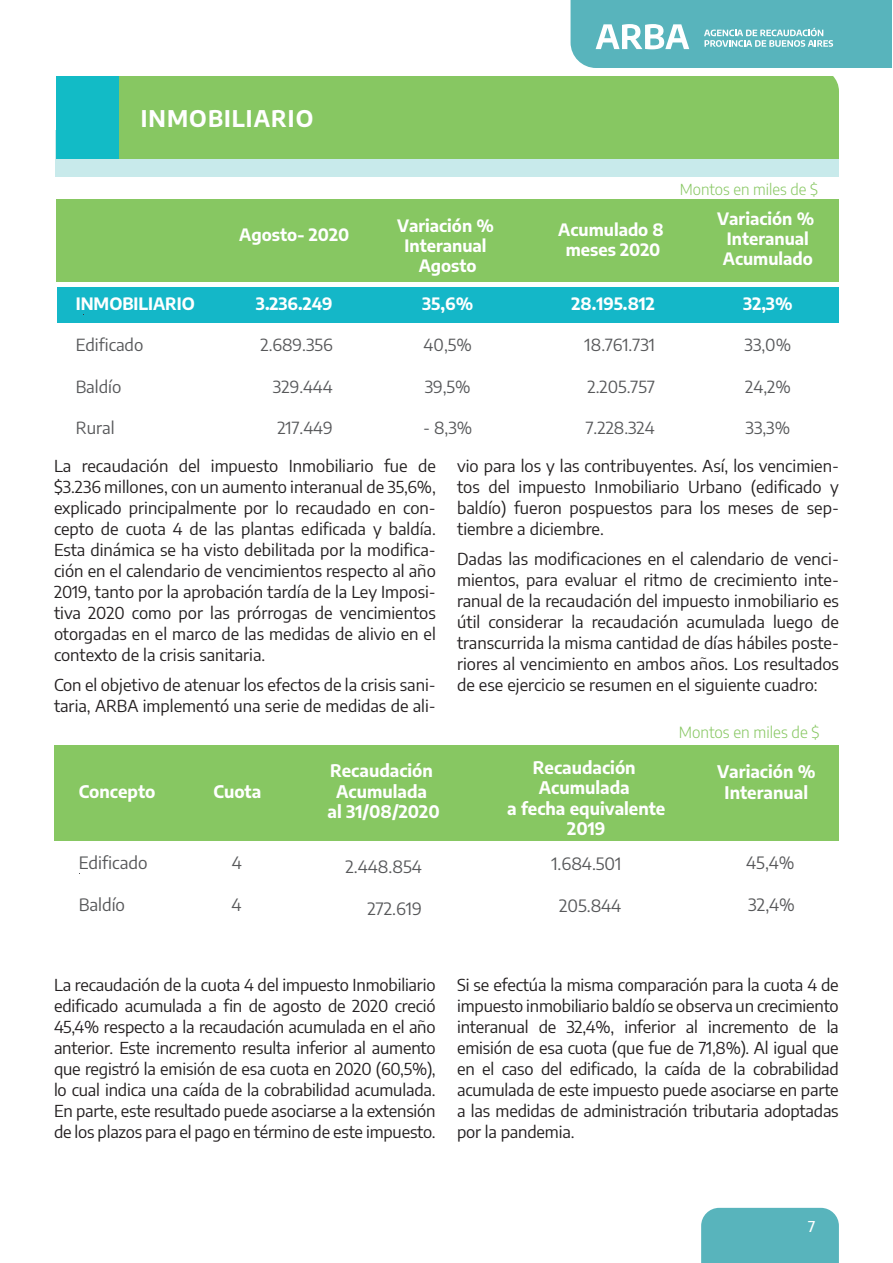
<style>
.page{position:relative;width:893px;height:1263px;background:#fff}
.page>*{position:absolute;margin:0;border:0;box-sizing:border-box;transform-origin:0 0}
.t1{font:700 22.5px "Encode Sans";letter-spacing:.05em;color:#fff}
.t2{font:700 17.1px/20.4px "Encode Sans";color:#fff;text-align:center}
.t3{font:17.1px "Encode Sans";color:#57585a}
.t4{font:700 16.8px/20.1px "Encode Sans";color:#fff;text-align:center}
.t5{font:16.8px "Encode Sans";color:#57585a}
.t6{font:16.5px/21px "Encode Sans";color:#231f20;text-align:justify}
.t7{font:300 15.45px "Encode Sans";color:#87c762}
.t8{font:300 15.15px "Encode Sans";color:#87c762}
.t9{font:500 15px "Encode Sans";color:#fff}
</style>
<div class="page">
<div style="left:701px;top:1208px;width:138px;height:55px;background:#58b4bc"></div>
<svg style="left:571px;top:0;width:321px;height:68px;background:#68bbc2"></svg>
<div style="left:56px;top:130px;width:783px;height:46px;background:#c8eaeb"></div>
<div style="left:118px;top:77px;width:721px;height:82px;background:#87c762"></div>
<div style="left:56px;top:77px;width:62px;height:82px;background:#12bbc6"></div>
<div style="left:57px;top:288px;width:781px;height:35px;background:#14b7c8"></div>
<div style="left:56px;top:199px;width:783px;height:83px;background:#87c762"></div>
<div style="left:54px;top:745px;width:785px;height:95px;background:#87c762"></div>
<p class="t1" style="left:141px;top:101px;width:174px">INMOBILIARIO</p>
<p class="t8" style="left:680px;top:179px;width:140px">Montos en miles de $</p>
<p class="t4" style="left:239px;top:224px;width:112px">Agosto- 2020</p>
<p class="t4" style="left:397px;top:214px;width:98px">Variación %<br>Interanual<br>Agosto</p>
<p class="t4" style="left:558px;top:218px;width:107px">Acumulado 8 meses 2020</p>
<p class="t4" style="left:717px;top:208px;width:98px">Variación %<br>Interanual<br>Acumulado</p>
<p class="t1" style="left:141px;top:218px;width:594px">AUTOMOTORES Y EMBARCACIONES DEPORTIVAS</p>
<p class="t4" style="left:76px;top:292px;width:121px">INMOBILIARIO</p>
<p class="t4" style="left:256px;top:292px;width:78px">3.236.249</p>
<p class="t4" style="left:422px;top:292px;width:53px">35,6%</p>
<p class="t4" style="left:572px;top:292px;width:85px">28.195.812</p>
<p class="t4" style="left:743px;top:292px;width:51px">32,3%</p>
<p class="t5" style="left:76px;top:333px;width:69px">Edificado</p>
<p class="t5" style="left:260px;top:333px;width:74px">2.689.356</p>
<p class="t5" style="left:424px;top:333px;width:50px">40,5%</p>
<p class="t5" style="left:585px;top:333px;width:72px">18.761.731</p>
<p class="t5" style="left:744px;top:333px;width:48px">33,0%</p>
<p class="t5" style="left:76px;top:375px;width:47px">Baldío</p>
<p class="t5" style="left:273px;top:375px;width:61px">329.444</p>
<p class="t5" style="left:425px;top:375px;width:47px">39,5%</p>
<p class="t5" style="left:587px;top:375px;width:69px">2.205.757</p>
<p class="t5" style="left:745px;top:375px;width:47px">24,2%</p>
<p class="t5" style="left:76px;top:416px;width:40px">Rural</p>
<p class="t5" style="left:277px;top:416px;width:57px">217.449</p>
<p class="t5" style="left:423px;top:416px;width:51px">- 8,3%</p>
<p class="t5" style="left:586px;top:416px;width:71px">7.228.324</p>
<p class="t5" style="left:745px;top:416px;width:46px">33,3%</p>
<p class="t6" style="left:54px;top:455px;width:383px">La recaudación del impuesto Inmobiliario fue de $3.236 millones, con un aumento interanual de 35,6%, explicado principalmente por lo recaudado en con&shy;cepto de cuota 4 de las plantas edificada y baldía.<br>Esta dinámica se ha visto debilitada por la modifica&shy;ción en el calendario de vencimientos respecto al año 2019, tanto por la aprobación tardía de la Ley Imposi&shy;tiva 2020 como por las prórrogas de vencimientos otorgadas en el marco de las medidas de alivio en el contexto de la crisis sanitaria.</p>
<p class="t6" style="left:54px;top:673px;width:383px">Con el objetivo de atenuar los efectos de la crisis sani&shy;taria, ARBA implementó una serie de medidas de ali-</p>
<p class="t6" style="left:457px;top:455px;width:383px">vio para los y las contribuyentes. Así, los vencimien&shy;tos del impuesto Inmobiliario Urbano (edificado y baldío) fueron pospuestos para los meses de sep&shy;tiembre a diciembre.</p>
<p class="t6" style="left:457px;top:547px;width:383px">Dadas las modificaciones en el calendario de venci&shy;mientos, para evaluar el ritmo de crecimiento inte&shy;ranual de la recaudación del impuesto inmobiliario es útil considerar la recaudación acumulada luego de transcurrida la misma cantidad de días hábiles poste&shy;riores al vencimiento en ambos años. Los resultados de ese ejercicio se resumen en el siguiente cuadro:</p>
<p class="t7" style="left:679px;top:721px;width:142px">Montos en miles de $</p>
<p class="t2" style="left:79px;top:780px;width:78px">Concepto</p>
<p class="t2" style="left:213px;top:780px;width:49px">Cuota</p>
<p class="t2" style="left:328px;top:760px;width:114px">Recaudación<br>Acumulada<br>al 31/08/2020</p>
<p class="t2" style="left:507px;top:756px;width:160px">Recaudación<br>Acumulada<br>a fecha equivalente<br>2019</p>
<p class="t2" style="left:717px;top:761px;width:100px">Variación %<br>Interanual</p>
<p class="t3" style="left:79px;top:851px;width:70px">Edificado</p>
<p class="t3" style="left:232px;top:851px;width:12px">4</p>
<p class="t3" style="left:345px;top:854px;width:78px">2.448.854</p>
<p class="t3" style="left:551px;top:852px;width:72px">1.684.501</p>
<p class="t3" style="left:746px;top:851px;width:50px">45,4%</p>
<p class="t3" style="left:79px;top:893px;width:48px">Baldío</p>
<p class="t3" style="left:231px;top:893px;width:12px">4</p>
<p class="t3" style="left:367px;top:896px;width:56px">272.619</p>
<p class="t3" style="left:559px;top:894px;width:64px">205.844</p>
<p class="t3" style="left:748px;top:893px;width:48px">32,4%</p>
<p class="t6" style="left:54px;top:973px;width:383px">La recaudación de la cuota 4 del impuesto Inmobiliario edificado acumulada a fin de agosto de 2020 creció 45,4% respecto a la recaudación acumulada en el año anterior. Este incremento resulta inferior al aumento que registró la emisión de esa cuota en 2020 (60,5%), lo cual indica una caída de la cobrabilidad acumulada.<br>En parte, este resultado puede asociarse a la extensión de los plazos para el pago en término de este impuesto.</p>
<p class="t6" style="left:457px;top:973px;width:383px">Si se efectúa la misma comparación para la cuota 4 de impuesto inmobiliario baldío se observa un crecimiento interanual de 32,4%, inferior al incremento de la emisión de esa cuota (que fue de 71,8%). Al igual que en el caso del edificado, la caída de la cobrabilidad acumulada de este impuesto puede asociarse en parte a las medidas de administración tributaria adoptadas por la pandemia.</p>
<p class="t9" style="left:808px;top:1216px;width:9px">7</p>
</div>
